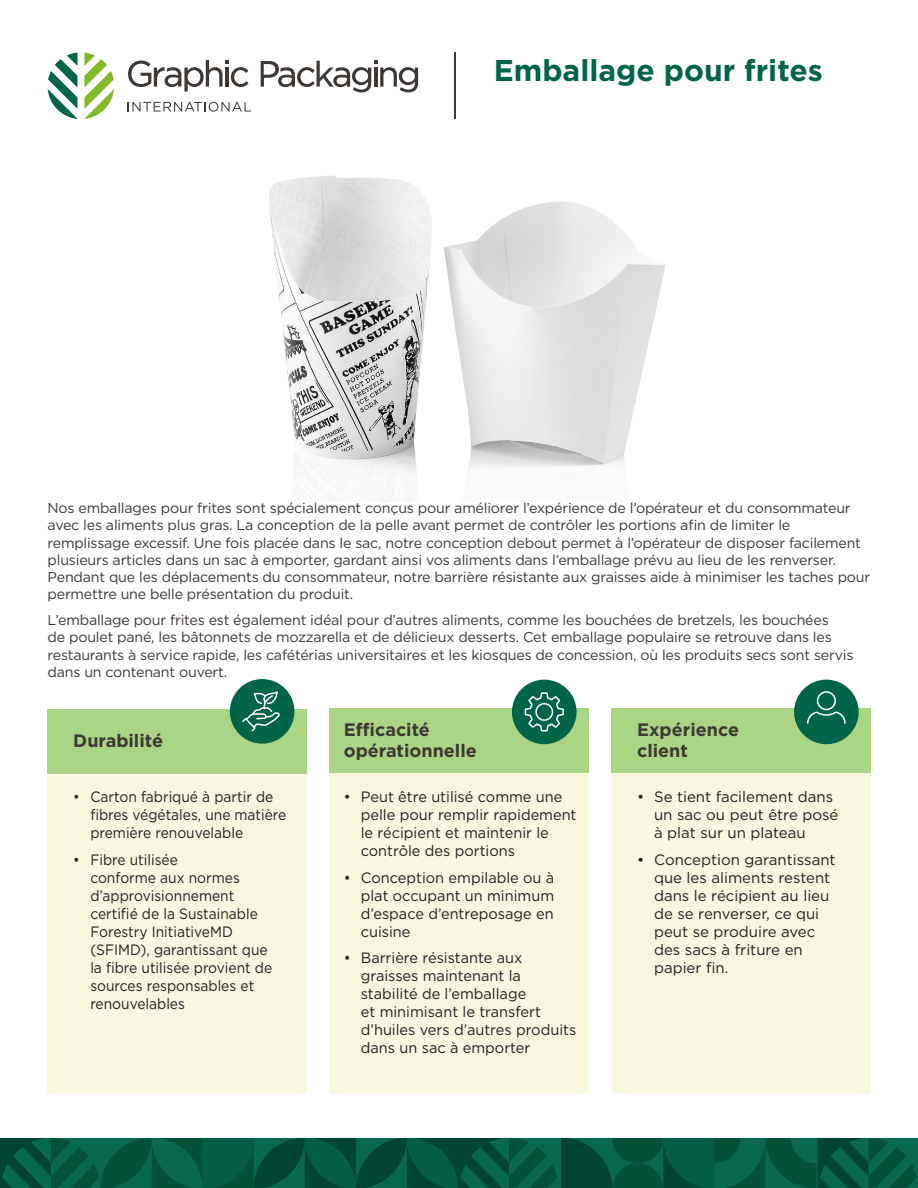
<style>
.page{position:relative;width:918px;height:1188px;background:#fff}
.page>*{position:absolute;margin:0;border:0;box-sizing:border-box;transform-origin:0 0}
.t1{font:700 30px "Gotham";color:#006548}
.t2{font:700 18px/21.6px "Gotham";color:#3e3835}
.t3{font:15px/18px "Gotham";color:#231f20}
.t4{font:15px/18px "Gotham";color:#231f20;scale:.92 1}
.t5{font:14.25px/17.2px "Gotham";letter-spacing:-.015em;color:#3e3835}
</style>
<div class="page">
<img style="left:269px;top:176px;width:397px;height:326px">
<div style="left:48px;top:709px;width:259px;height:384px;background:#f7f8de"></div>
<div style="left:330px;top:709px;width:259px;height:384px;background:#f7f8de"></div>
<div style="left:611px;top:709px;width:259px;height:384px;background:#f7f8de"></div>
<div style="left:48px;top:709px;width:259px;height:65px;background:#aad585"></div>
<div style="left:330px;top:708px;width:259px;height:65px;background:#aad585"></div>
<div style="left:611px;top:708px;width:259px;height:65px;background:#aad585"></div>
<div style="left:512px;top:680px;width:65px;height:64px;background:#006548;border-radius:50%"></div>
<svg style="left:524px;top:692px;width:40px;height:40px"></svg>
<div style="left:794px;top:680px;width:65px;height:64px;background:#006548;border-radius:50%"></div>
<svg style="left:807px;top:691px;width:39px;height:33px"></svg>
<svg style="left:48px;top:53px;width:29px;height:66px"></svg>
<svg style="left:84px;top:53px;width:30px;height:66px"></svg>
<svg style="left:128px;top:60px;width:121px;height:32px"></svg>
<svg style="left:128px;top:102px;width:123px;height:10px"></svg>
<svg style="left:261px;top:60px;width:157px;height:32px"></svg>
<hr style="left:454px;top:53px;width:1px;height:66px;background:#3e3835">
<div style="left:230px;top:679px;width:64px;height:65px;background:#006548;border-radius:50%"></div>
<svg style="left:242px;top:691px;width:38px;height:41px"></svg>
<svg style="left:0;top:1139px;width:917px;height:49px;background:#035840"></svg>
<h1 class="t1" style="left:494px;top:50px;width:331px">Emballage pour frites</h1>
<p class="t5" style="left:48px;top:499px;width:824px">Nos emballages pour frites sont spécialement conçus pour améliorer l’expérience de l’opérateur et du consommateur avec les aliments plus gras. La conception de la pelle avant permet de contrôler les portions afin de limiter le remplissage excessif. Une fois placée dans le sac, notre conception debout permet à l’opérateur de disposer facilement plusieurs articles dans un sac à emporter, gardant ainsi vos aliments dans l’emballage prévu au lieu de les renverser.<br>Pendant que les déplacements du consommateur, notre barrière résistante aux graisses aide à minimiser les taches pour permettre une belle présentation du produit.</p>
<p class="t5" style="left:48px;top:611px;width:807px">L’emballage pour frites est également idéal pour d’autres aliments, comme les bouchées de bretzels, les bouchées<br>de poulet pané, les bâtonnets de mozzarella et de délicieux desserts. Cet emballage populaire se retrouve dans les restaurants à service rapide, les cafétérias universitaires et les kiosques de concession, où les produits secs sont servis dans un contenant ouvert.</p>
<p class="t2" style="left:73px;top:730px;width:91px">Durabilité</p>
<p class="t4" style="left:90px;top:788px;width:215px;text-indent:-17px">• Carton fabriqué à partir de fibres végétales, une matière première renouvelable</p>
<p class="t4" style="left:90px;top:850px;width:199px;text-indent:-17px">• Fibre utilisée<br>conforme aux normes d’approvisionnement certifié de la Sustainable<br>Forestry InitiativeMD (SFIMD), garantissant que la fibre utilisée provient de sources responsables et renouvelables</p>
<p class="t2" style="left:344px;top:718px;width:135px">Efficacité opérationnelle</p>
<p class="t3" style="left:361px;top:788px;width:217px;text-indent:-17px">• Peut être utilisé comme une pelle pour remplir rapidement le récipient et maintenir le contrôle des portions</p>
<p class="t3" style="left:361px;top:868px;width:195px;text-align:justify;text-indent:-17px">• Conception empilable ou à plat occupant un minimum d’espace d’entreposage en cuisine</p>
<p class="t3" style="left:361px;top:949px;width:217px;text-indent:-17px">• Barrière résistante aux graisses maintenant la stabilité de l’emballage<br>et minimisant le transfert d’huiles vers d’autres produits dans un sac à emporter</p>
<p class="t2" style="left:637px;top:718px;width:104px">Expérience client</p>
<p class="t3" style="left:654px;top:788px;width:186px;text-indent:-17px">• Se tient facilement dans un sac ou peut être posé à plat sur un plateau</p>
<p class="t3" style="left:654px;top:850px;width:183px;text-indent:-17px">• Conception garantissant que les aliments restent dans le récipient au lieu de se renverser, ce qui peut se produire avec des sacs à friture en papier fin.</p>
</div>
